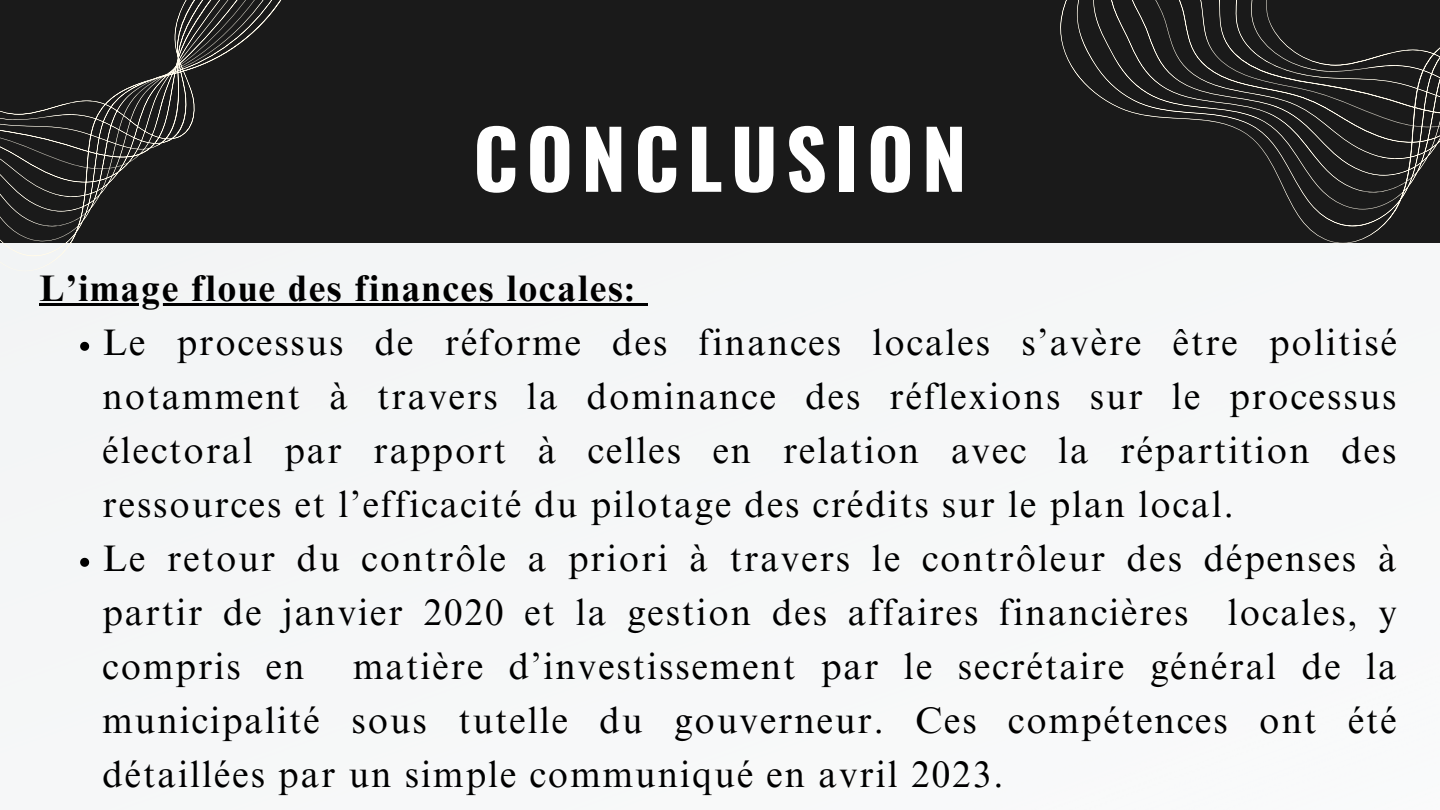
<style>
.page{position:relative;width:1440px;height:810px;background:#fff}
.page>*{position:absolute;margin:0;border:0;box-sizing:border-box;transform-origin:0 0}
.t1{font:700 80.3px "Oswald";letter-spacing:.1em;color:#fff}
.t2{font:37px/54px "Times NRMT Pro";letter-spacing:.055em;color:#000;text-align:justify}
.t3{font:700 37px "Times NRMT Pro";letter-spacing:.055em;color:#000}
</style>
<div class="page">
<div style="left:0;top:243px;width:1347px;height:367px;background:#f5f6f7"></div>
<div style="left:0;top:0;width:1440px;height:243px;background:#1a1a1a"></div>
<svg style="left:1060px;top:0;width:380px;height:243px"></svg>
<svg style="left:0;top:0;width:303px;height:271px"></svg>
<svg style="left:80px;top:342px;width:9px;height:9px"></svg>
<svg style="left:80px;top:558px;width:9px;height:9px"></svg>
<hr style="left:40px;top:303px;width:597px;height:3px;background:#000">
<svg style="left:637px;top:303px;width:11px;height:3px"></svg>
<p class="t1" style="left:473px;top:96px;width:495px">CONCLUSION</p>
<p class="t3" style="left:40px;top:274px;width:596px">L’image floue des finances locales:</p>
<p class="t2" style="left:103px;top:320px;width:1296px">Le processus de réforme des finances locales s’avère être politisé notamment à travers la dominance des réflexions sur le processus électoral par rapport à celles en relation avec la répartition des ressources et l’efficacité du pilotage des crédits sur le plan local.</p>
<p class="t2" style="left:103px;top:536px;width:1296px">Le retour du contrôle a priori à travers le contrôleur des dépenses à partir de janvier 2020 et la gestion des affaires financières locales, y compris en</p>
<p class="t2" style="left:103px;top:644px;width:1296px;text-indent:251px">matière d’investissement par le secrétaire général de la municipalité sous tutelle du gouverneur. Ces compétences ont été détaillées par un simple communiqué en avril 2023.</p>
</div>
